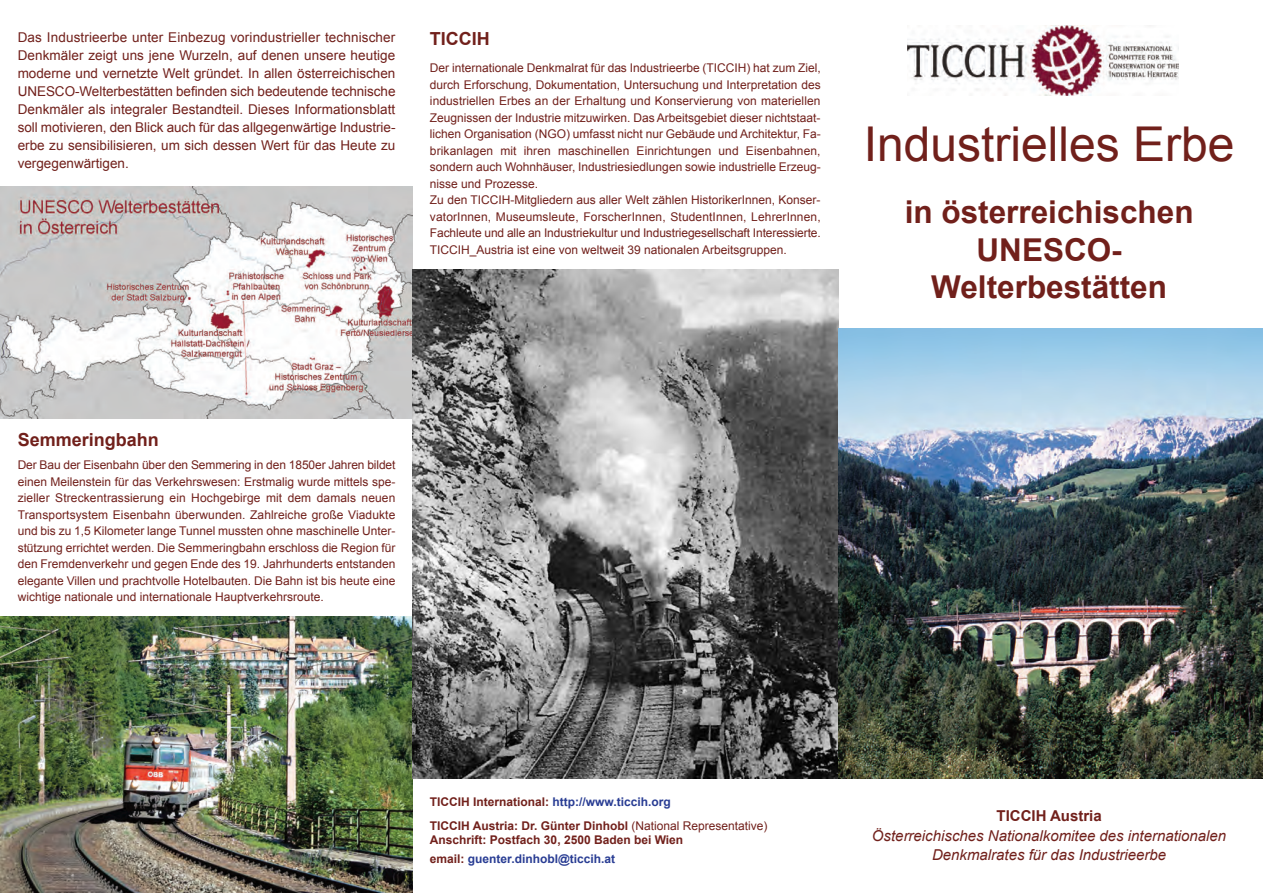
<style>
.page{position:relative;width:1263px;height:893px;background:#fff}
.page>*{position:absolute;margin:0;border:0;box-sizing:border-box;transform-origin:0 0}
.t1{font:48px "Arial";color:#71201b}
.t2{font:700 31.5px/37.8px "Arial";color:#71201b;text-align:center}
.t3{font:700 18px "Arial";color:#71201b}
.t4{font:italic 15px/19.5px "Arial";color:#71201b;text-align:center}
.t5{font:700 15px "Arial";color:#71201b}
.t6{font:13.5px/18px "Arial";color:#71201b;text-align:justify}
.t7{font:12px/16.5px "Arial";color:#71201b}
.t8{font:700 12px/23.4px "Arial";color:#71201b}
.s1{color:#283c93}
.s2{font-weight:400}
</style>
<div class="page">
<img style="left:907px;top:26px;width:271px;height:70px">
<img style="left:0;top:187px;width:412px;height:231px">
<img style="left:0;top:617px;width:412px;height:276px">
<img style="left:412px;top:270px;width:426px;height:508px">
<img style="left:838px;top:329px;width:425px;height:449px">
<p class="t6" style="left:18px;top:28px;width:379px">Das Industrieerbe unter Einbezug vorindustrieller technischer Denkmäler zeigt uns jene Wurzeln, auf denen unsere heutige moderne und vernetzte Welt gründet. In allen österreichischen UNESCO-Welterbestätten befinden sich bedeutende technische Denkmäler als integraler Bestandteil. Dieses Informationsblatt soll motivieren, den Blick auch für das allgegenwärtige Industrie&shy;erbe zu sensibilisieren, um sich dessen Wert für das Heute zu vergegenwärtigen.</p>
<h3 class="t3" style="left:430px;top:28px;width:61px">TICCIH</h3>
<p class="t7" style="left:430px;top:60px;width:392px">Der internationale Denkmalrat für das Industrieerbe (TICCIH) hat zum Ziel, durch Erforschung, Dokumentation, Untersuchung und Interpretation des industriellen Erbes an der Erhaltung und Konservierung von materiellen Zeugnissen der Industrie mitzuwirken. Das Arbeitsgebiet dieser nichtstaat&shy;lichen Organisation (NGO) umfasst nicht nur Gebäude und Architektur, Fa&shy;brikanlagen mit ihren maschinellen Einrichtungen und Eisenbahnen, sondern auch Wohnhäuser, Industriesiedlungen sowie industrielle Erzeug&shy;nisse und Prozesse.<br>Zu den TICCIH-Mitgliedern aus aller Welt zählen HistorikerInnen, Konser&shy;vatorInnen, Museumsleute, ForscherInnen, StudentInnen, LehrerInnen, Fachleute und alle an Industriekultur und Industriegesellschaft Interessierte.<br>TICCIH_Austria ist eine von weltweit 39 nationalen Arbeitsgruppen.</p>
<h1 class="t1" style="left:864px;top:118px;width:372px">Industrielles Erbe</h1>
<h2 class="t2" style="left:905px;top:193px;width:290px">in österreichischen<br>UNESCO-<br>Welterbestätten</h2>
<h3 class="t3" style="left:18px;top:430px;width:143px">Semmeringbahn</h3>
<p class="t7" style="left:18px;top:457px;width:379px;text-align:justify">Der Bau der Eisenbahn über den Semmering in den 1850er Jahren bildet einen Meilenstein für das Verkehrswesen: Erstmalig wurde mittels spe&shy;zieller Streckentrassierung ein Hochgebirge mit dem damals neuen Transportsystem Eisenbahn überwunden. Zahlreiche große Viadukte und bis zu 1,5 Kilometer lange Tunnel mussten ohne maschinelle Unter&shy;stützung errichtet werden. Die Semmeringbahn erschloss die Region für den Fremdenverkehr und gegen Ende des 19. Jahrhunderts entstanden elegante Villen und prachtvolle Hotelbauten. Die Bahn ist bis heute eine wichtige nationale und internationale Hauptverkehrsroute.</p>
<p class="t8" style="left:430px;top:790px;width:339px">TICCIH International: <span class="s1">http://www.ticcih.org<br></span>TICCIH Austria: Dr. Günter Dinhobl <span class="s2">(National Representative)</span></p>
<p class="t8" style="left:430px;top:831px;width:255px;line-height:18.8px">Anschrift: Postfach 30, 2500 Baden bei Wien email: <span class="s1">guenter.dinhobl@ticcih.at</span></p>
<p class="t5" style="left:996px;top:808px;width:107px">TICCIH Austria</p>
<p class="t4" style="left:872px;top:826px;width:356px">Österreichisches Nationalkomitee des internationalen<br>Denkmalrates für das Industrieerbe</p>
</div>
